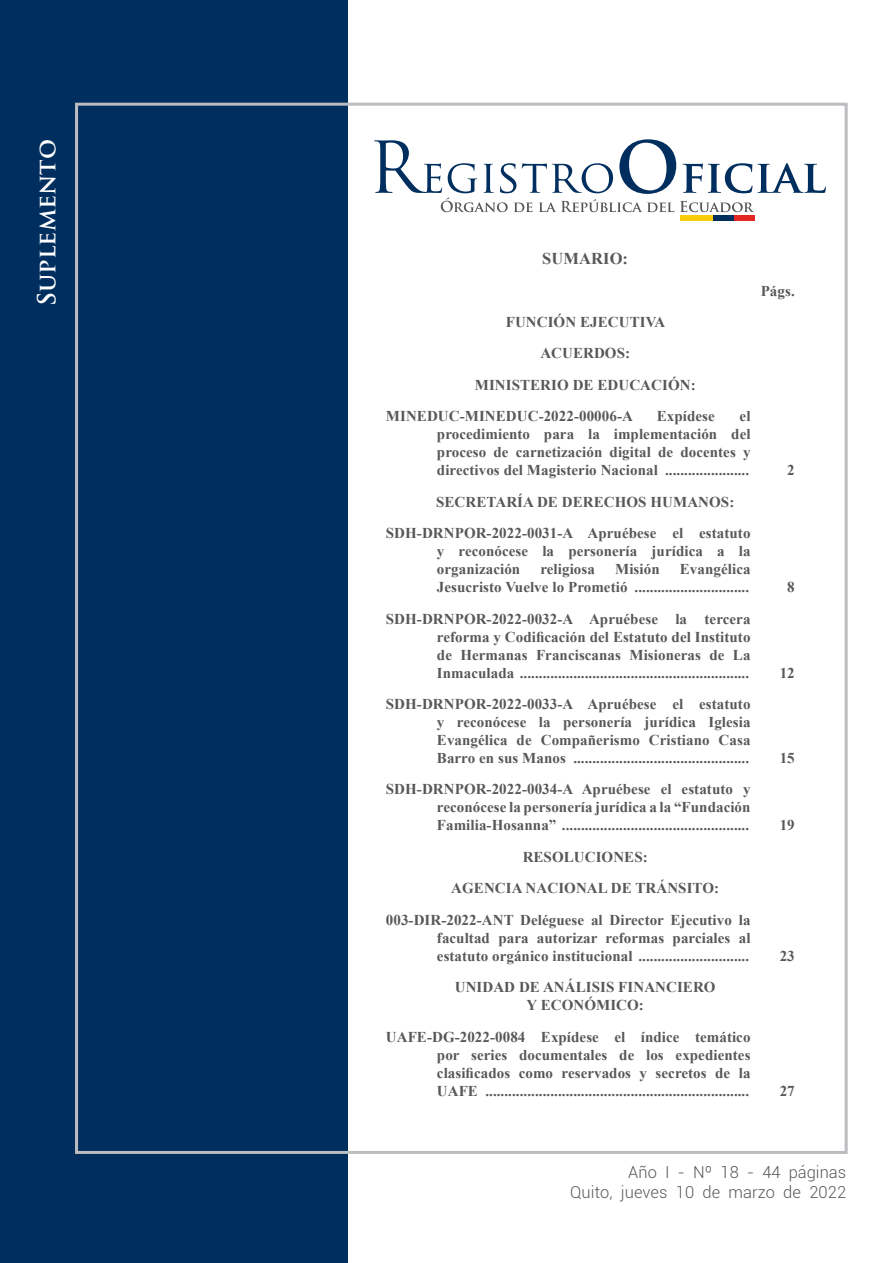
<style>
.page{position:relative;width:893px;height:1263px;background:#fff}
.page>*{position:absolute;margin:0;border:0;box-sizing:border-box;transform-origin:0 0}
.t1{font:700 24.3px "Trajan Pro";letter-spacing:.005em;color:#fff}
.t2{font:300 16.5px "Roboto";letter-spacing:.005em;color:#57585a}
.Sumario_Title{font:700 16.5px "Times New Roman";letter-spacing:.005em;color:#57585a}
.Sumario_Tab_1{font:700 15px/18px "Times New Roman";letter-spacing:.005em;color:#57585a;text-align:justify}
.Sumario_Center{font:700 15px "Times New Roman";letter-spacing:.005em;color:#57585a}
.Sumario_Numero{font:700 15px "Times New Roman";letter-spacing:.005em;color:#57585a}
</style>
<div class="page">
<div style="left:0;top:0;width:348px;height:1263px;background:#002e5e"></div>
<svg style="left:374px;top:139px;width:452px;height:73px"></svg>
<div style="left:680px;top:216px;width:34px;height:5px;background:#fccd0a"></div>
<div style="left:714px;top:216px;width:20px;height:5px;background:#002e5e"></div>
<div style="left:734px;top:216px;width:20px;height:5px;background:#e42625"></div>
<p class="t1" style="left:32px;top:306px;width:168px;rotate:-90deg">Suplemento</p>
<p class="Sumario_Title" style="left:542px;top:247px;width:87px">SUMARIO:</p>
<p class="Sumario_Center" style="left:506px;top:312px;width:161px">FUNCIÓN EJECUTIVA</p>
<p class="Sumario_Center" style="left:540px;top:343px;width:91px">ACUERDOS:</p>
<p class="Sumario_Center" style="left:475px;top:374px;width:222px">MINISTERIO DE EDUCACIÓN:</p>
<p class="Sumario_Tab_1" style="left:386px;top:407px;width:248px">MINEDUC-MINEDUC-2022-00006-A</p>
<p class="Sumario_Tab_1" style="left:657px;top:407px;width:60px">Expídese</p>
<p class="Sumario_Tab_1" style="left:437px;top:407px;width:315px;text-indent:303px">el procedimiento para la implementación del proceso de carnetización digital de docentes y directivos del Magisterio Nacional ......................</p>
<p class="Sumario_Center" style="left:436px;top:491px;width:300px">SECRETARÍA DE DERECHOS HUMANOS:</p>
<p class="Sumario_Tab_1" style="left:437px;top:524px;width:315px;text-indent:-51px">SDH-DRNPOR-2022-0031-A Apruébese el estatuto y reconócese la personería jurídica a la organización</p>
<p class="Sumario_Tab_1" style="left:437px;top:560px;width:315px;text-align:right">Evangélica<br>Jesucristo Vuelve lo Prometió ..............................</p>
<p class="Sumario_Tab_1" style="left:540px;top:560px;width:56px">religiosa</p>
<p class="Sumario_Tab_1" style="left:615px;top:560px;width:46px">Misión</p>
<p class="Sumario_Tab_1" style="left:437px;top:609px;width:315px;text-indent:-51px">SDH-DRNPOR-2022-0032-A Apruébese la tercera reforma y Codificación del Estatuto del Instituto de Hermanas Franciscanas Misioneras de La Inmaculada ............................................................</p>
<p class="Sumario_Tab_1" style="left:437px;top:695px;width:315px;text-indent:-51px">SDH-DRNPOR-2022-0033-A Apruébese el estatuto y reconócese la personería jurídica Iglesia Evangélica de Compañerismo Cristiano Casa Barro en sus Manos ..............................................</p>
<p class="Sumario_Tab_1" style="left:437px;top:780px;width:315px;text-indent:-51px">SDH-DRNPOR-2022-0034-A Apruébese el estatuto y reconócese la personería jurídica a la “Fundación Familia-Hosanna” .................................................</p>
<p class="Sumario_Center" style="left:523px;top:846px;width:127px">RESOLUCIONES:</p>
<p class="Sumario_Center" style="left:451px;top:878px;width:269px">AGENCIA NACIONAL DE TRÁNSITO:</p>
<p class="Sumario_Tab_1" style="left:437px;top:910px;width:315px;text-indent:-51px">003-DIR-2022-ANT Deléguese al Director Ejecutivo la facultad para autorizar reformas parciales al estatuto orgánico institucional .............................</p>
<p class="Sumario_Center" style="left:455px;top:977px;width:262px">UNIDAD DE ANÁLISIS FINANCIERO</p>
<p class="Sumario_Center" style="left:527px;top:995px;width:119px">Y ECONÓMICO:</p>
<p class="Sumario_Tab_1" style="left:437px;top:1027px;width:315px;text-indent:-51px">UAFE-DG-2022-0084 Expídese el índice temático por series documentales de los expedientes clasificados como reservados y secretos de la UAFE .....................................................................</p>
<p class="Sumario_Numero" style="left:761px;top:280px;width:36px">Págs.</p>
<p class="Sumario_Numero" style="left:787px;top:460px;width:9px">2</p>
<p class="Sumario_Numero" style="left:787px;top:577px;width:9px">8</p>
<p class="Sumario_Numero" style="left:780px;top:662px;width:17px">12</p>
<p class="Sumario_Numero" style="left:780px;top:748px;width:17px">15</p>
<p class="Sumario_Numero" style="left:780px;top:815px;width:17px">19</p>
<p class="Sumario_Numero" style="left:780px;top:945px;width:17px">23</p>
<p class="Sumario_Numero" style="left:780px;top:1080px;width:17px">27</p>
<p class="t2" style="left:628px;top:1160px;width:219px">Año I - Nº 18 - 44 páginas</p>
<p class="t2" style="left:570px;top:1180px;width:277px">Quito, jueves 10 de marzo de 2022</p>
</div>
